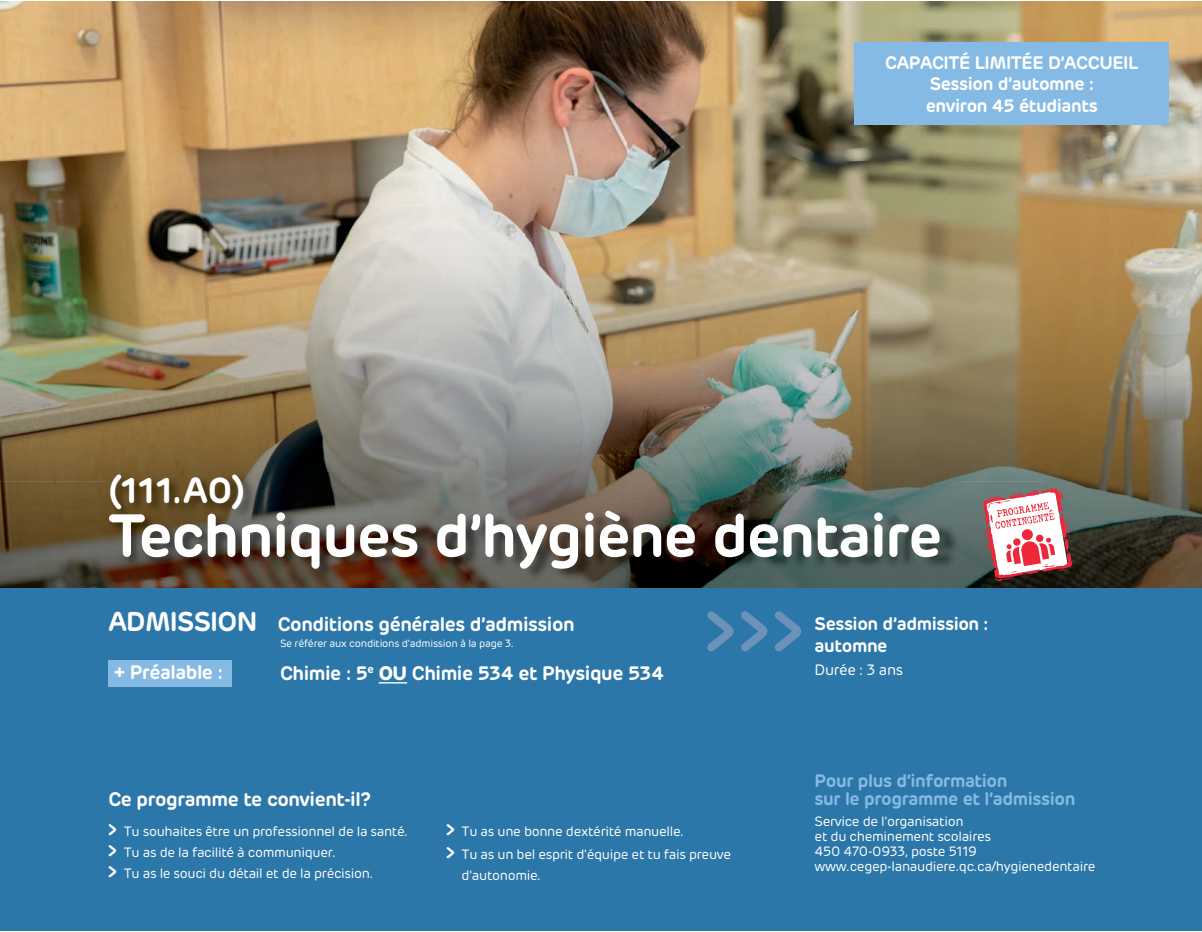
<style>
.page{position:relative;width:1202px;height:932px;background:#fff}
.page>*{position:absolute;margin:0;border:0;box-sizing:border-box;transform-origin:0 0}
.t1{font:600 64.05px "Rubrik";color:#6d91b8}
.t2{font:600 60px "Rubrik";letter-spacing:-.025em;color:#fff}
.t3{font:600 36px "Rubrik";color:#fff}
.t4{font:600 19.5px "Rubrik";letter-spacing:-.025em;color:#fff}
.t5{font:600 18px/21.6px "Rubrik";letter-spacing:-.025em;color:#fff}
.t6{font:600 18px/18px "Rubrik";letter-spacing:-.025em;color:#85bae5}
.t7{font:15px "Rubrik";letter-spacing:-.025em;color:#fff}
.t8{font:13.5px/15px "Rubrik";letter-spacing:-.025em;color:#fff}
.t9{font:10.5px "Rubrik";letter-spacing:-.025em;color:#fff}
.s1{font-size:27px}
.s2{font-weight:700}
.s3{font-weight:600;font-size:18px}
</style>
<div class="page">
<img style="left:0;top:2px;width:1046px;height:319px">
<img style="left:1046px;top:2px;width:156px;height:586px">
<img style="left:0;top:321px;width:209px;height:160px">
<img style="left:209px;top:321px;width:628px;height:151px">
<img style="left:837px;top:321px;width:209px;height:160px">
<img style="left:0;top:481px;width:157px;height:107px">
<img style="left:942px;top:481px;width:104px;height:107px">
<img style="left:157px;top:580px;width:785px;height:8px">
<div style="left:0;top:588px;width:1202px;height:342px;background:#2c77a9"></div>
<img style="left:107px;top:472px;width:853px;height:108px">
<div style="left:108px;top:659px;width:123px;height:27px;background:#85bae5"></div>
<svg style="left:379px;top:682px;width:28px;height:1px"></svg>
<svg style="left:983px;top:487px;width:89px;height:94px"></svg>
<div style="left:854px;top:42px;width:315px;height:83px;background:#85bae5"></div>
<h3 class="t5" style="left:885px;top:52px;width:255px;text-align:center">CAPACITÉ LIMITÉE D’ACCUEIL<br>Session d’automne :<br>environ 45 étudiants</h3>
<h3 class="t3" style="left:108px;top:467px;width:138px">(111.A0)</h3>
<h2 class="t2" style="left:108px;top:497px;width:835px">Techniques d’hygiène dentaire</h2>
<h3 class="t4" style="left:108px;top:611px;width:468px"><span class="s1">ADMISSION</span> Conditions générales d’admission</h3>
<h3 class="t4" style="left:113px;top:660px;width:111px">+ Préalable :</h3>
<p class="t9" style="left:280px;top:636px;width:235px">Se référer aux conditions d’admission à la page 3.</p>
<h3 class="t4" style="left:280px;top:660px;width:386px">Chimie : 5<sup>e</sup> <span class="s2">OU</span> Chimie 534 et Physique 534</h3>
<h1 class="t1" style="left:700px;top:590px;width:109px">&gt;&gt;&gt;</h1>
<h3 class="t5" style="left:814px;top:612px;width:175px;line-height:22.5px">Session d’admission : automne</h3>
<p class="t7" style="left:814px;top:660px;width:90px">Durée : 3 ans</p>
<h3 class="t4" style="left:108px;top:787px;width:264px">Ce programme te convient-il?</h3>
<p class="t8" style="left:107px;top:820px;width:303px;line-height:21px"><span class="s3">&gt;</span> Tu souhaites être un professionnel de la santé. <span class="s3">&gt;</span> Tu as de la facilité à communiquer.<br><span class="s3">&gt;</span> Tu as le souci du détail et de la précision.</p>
<p class="t8" style="left:445px;top:819px;width:288px;line-height:23.4px"><span class="s3">&gt;</span> Tu as une bonne dextérité manuelle.<br><span class="s3">&gt;</span> Tu as un bel esprit d'équipe et tu fais preuve</p>
<p class="t8" style="left:461px;top:868px;width:81px">d'autonomie.</p>
<h3 class="t6" style="left:814px;top:771px;width:262px">Pour plus d’information<br>sur le programme et l’admission</h3>
<p class="t8" style="left:814px;top:814px;width:282px">Service de l’organisation<br>et du cheminement scolaires<br>450 470-0933, poste 5119 www.cegep-lanaudiere.qc.ca/hygienedentaire</p>
</div>
